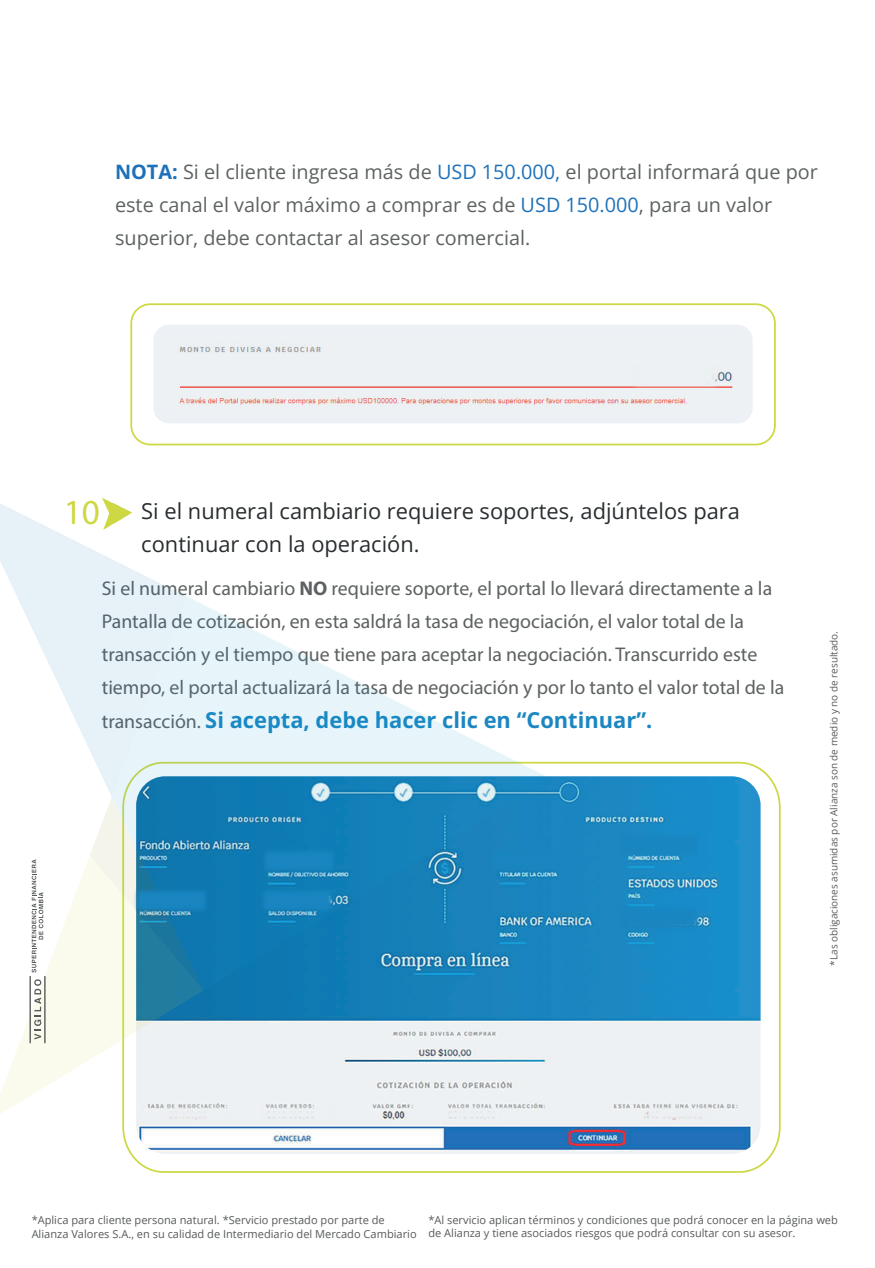
<style>
.page{position:relative;width:875px;height:1268px;background:#fff}
.page>*{position:absolute;margin:0;border:0;box-sizing:border-box;transform-origin:0 0}
.t1{font:35.18px "Myriad Pro";color:#cdd842}
.t2{font:21.88px/33.1px "Open Sans";color:#292d2f}
.t3{font:21.88px "Open Sans";color:#1b87c1}
.t4{font:19.86px/33.1px "Myriad Pro";color:#5d6162}
.t5{font:19.86px/33.1px "Open Sans";color:#5d6162}
.t6{font:11.03px/13.7px "Open Sans";color:#575a5b}
.t7{font:9.97px "Open Sans";color:#575a5b}
.s1{color:#1e71b9}
.s2{font-weight:700}
.s3{font-family:"Myriad Pro";font-size:19.86px;color:#5d6162}
</style>
<div class="page">
<svg style="left:122px;top:761px;width:659px;height:412px"></svg>
<div style="left:154px;top:325px;width:599px;height:98px;background:#edf1f6"></div>
<img style="left:172px;top:336px;width:432px;height:75px">
<div style="left:130px;top:303px;width:646px;height:142px;border:2px solid #cdd842;border-radius:19px"></div>
<img style="left:136px;top:776px;width:625px;height:378px">
<svg style="left:0;top:990px;width:551px;height:130px"></svg>
<svg style="left:0;top:497px;width:187px;height:493px"></svg>
<svg style="left:90px;top:797px;width:22px;height:193px"></svg>
<svg style="left:112px;top:597px;width:439px;height:393px"></svg>
<div style="left:604px;top:335px;width:143px;height:82px;background:#edf1f4"></div>
<div style="left:462px;top:819px;width:129px;height:82px;background:#1984c0"></div>
<img style="left:591px;top:886px;width:138px;height:73px">
<img style="left:591px;top:804px;width:138px;height:82px">
<img style="left:237px;top:902px;width:126px;height:39px">
<img style="left:106px;top:860px;width:131px;height:81px">
<img style="left:234px;top:820px;width:130px;height:82px">
<img style="left:414px;top:1077px;width:131px;height:74px">
<img style="left:260px;top:1077px;width:103px;height:74px">
<img style="left:130px;top:1077px;width:130px;height:74px">
<img style="left:614px;top:1077px;width:131px;height:74px">
<svg style="left:34px;top:979px;width:7px;height:60px"></svg>
<hr style="left:30px;top:976px;width:1px;height:67px;background:#575a5b">
<hr style="left:44px;top:976px;width:2px;height:67px;background:#575a5b">
<svg style="left:32px;top:859px;width:11px;height:114px"></svg>
<p class="t5" style="left:115px;top:155px;width:704px"><span class="s1">NOTA:</span> Si el cliente ingresa más de <span class="s1">USD 150.000,</span> el portal informará que por este canal el valor máximo a comprar es de <span class="s1">USD 150.000</span>, para un valor superior, debe contactar al asesor comercial.</p>
<h1 class="t1" style="left:64px;top:491px;width:38px">10</h1>
<p class="t2" style="left:141px;top:494px;width:600px">Si el numeral cambiario requiere soportes, adjúntelos para continuar con la operación.</p>
<p class="t4" style="left:102px;top:572px;width:684px">Si el numeral cambiario <span class="s2">NO</span> requiere soporte, el portal lo llevará directamente a la Pantalla de cotización, en esta saldrá la tasa de negociación, el valor total de la transacción y el tiempo que tiene para aceptar la negociación. Transcurrido este tiempo, el portal actualizará la tasa de negociación y por lo tanto el valor total de la</p>
<p class="t3" style="left:102px;top:705px;width:552px"><span class="s3">transacción.</span> Si acepta, debe hacer clic en “Continuar”.</p>
<p class="t7" style="left:827px;top:966px;width:336px;rotate:-90deg">*Las obligaciones asumidas por Alianza son de medio y no de resultado.</p>
<p class="t6" style="left:32px;top:1213px;width:387px">*Aplica para cliente persona natural. *Servicio prestado por parte de<br>Alianza Valores S.A., en su calidad de Intermediario del Mercado Cambiario</p>
<p class="t6" style="left:428px;top:1214px;width:411px;line-height:12.3px">*Al servicio aplican términos y condiciones que podrá conocer en la página web de Alianza y tiene asociados riesgos que podrá consultar con su asesor.</p>
</div>
